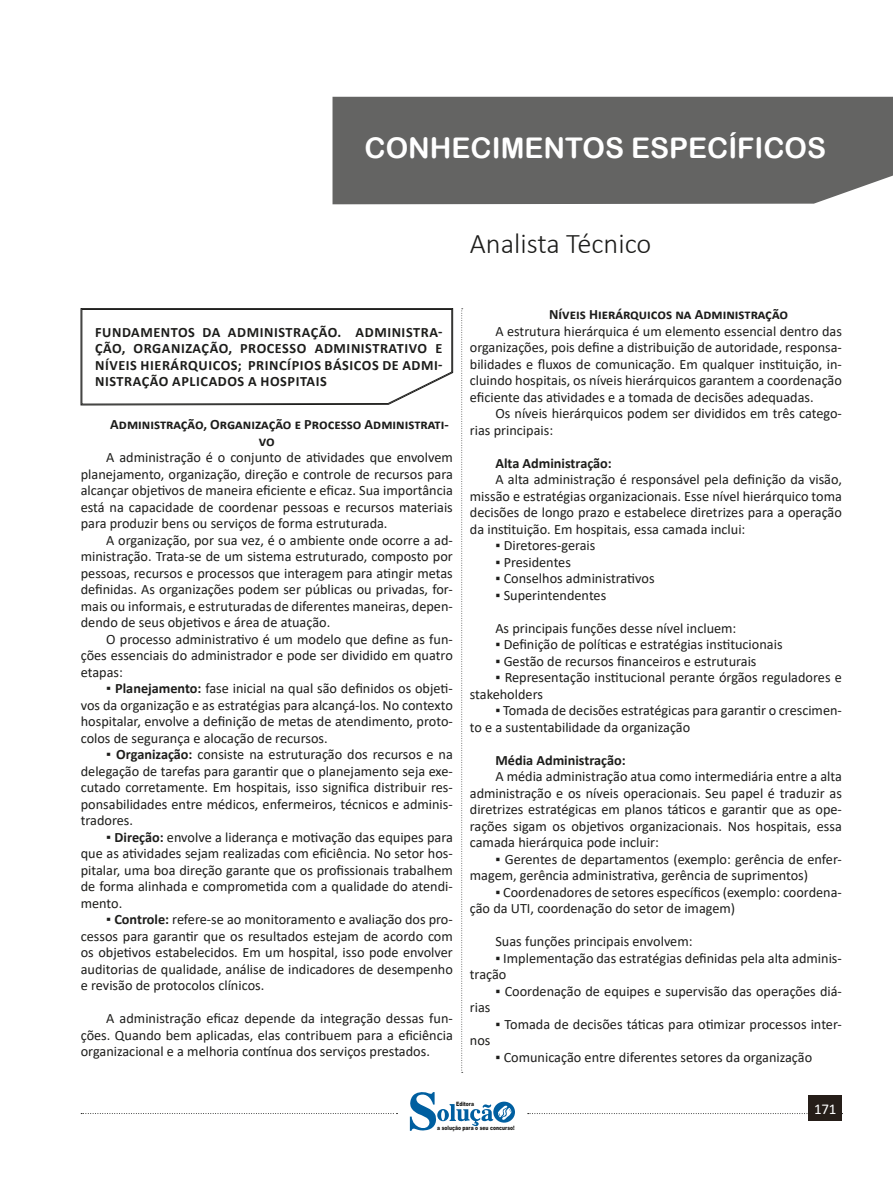
<style>
.page{position:relative;width:893px;height:1191px;background:#fff}
.page>*{position:absolute;margin:0;border:0;box-sizing:border-box;transform-origin:0 0}
.TÍTULO_DE_MATÉRIA{font:28.5px "Arial Rounded MT Bold";color:#fff}
.t1{font:300 28.5px "Calibri";color:#1d1d1b}
.t2{font:15px "Calibri";color:#fff}
.t3{font:14.25px/16.5px "Calibri";color:#1d1d1b;text-align:justify}
.CAIXINHAS{font:700 14.25px/16.5px "Calibri";letter-spacing:.04em;color:#1d1d1b;text-align:justify}
.TITULO_DE_LEI{font:700 14.25px/16.5px "Calibri";color:#1d1d1b}
.TOPICOS{font:700 14.25px "Calibri";color:#1d1d1b}
.t4{font:900 6px "Arial";color:#1d1d1b;scale:.76 1}
.s1{font-weight:700}
</style>
<div class="page">
<svg style="left:461px;top:308px;width:2px;height:765px"></svg>
<svg style="left:81px;top:1113px;width:316px;height:1px"></svg>
<svg style="left:528px;top:1113px;width:315px;height:1px"></svg>
<div style="left:809px;top:1095px;width:33px;height:26px;background:#261e19"></div>
<svg style="left:410px;top:1092px;width:105px;height:39px"></svg>
<div style="left:332px;top:97px;width:561px;height:107px;background:#646463"></div>
<svg style="left:81px;top:308px;width:372px;height:97px"></svg>
<p class="TÍTULO_DE_MATÉRIA" style="left:365px;top:131px;width:463px">CONHECIMENTOS ESPECÍFICOS</p>
<h1 class="t1" style="left:470px;top:226px;width:183px">Analista Técnico</h1>
<p class="CAIXINHAS" style="left:95px;top:324px;width:349px">FUNDAMENTOS DA ADMINISTRAÇÃO. ADMINISTRA-ÇÃO, ORGANIZAÇÃO, PROCESSO ADMINISTRATIVO E NÍVEIS HIERÁRQUICOS; PRINCÍPIOS BÁSICOS DE ADMI-NISTRAÇÃO APLICADOS A HOSPITAIS</p>
<p class="TITULO_DE_LEI" style="left:259px;top:416px;width:191px;text-indent:-149px">Administração, Organização e Processo Administrati&shy;vo</p>
<p class="t3" style="left:81px;top:449px;width:374px;text-indent:26px">A administração é o conjunto de atividades que envolvem planejamento, organização, direção e controle de recursos para alcançar objetivos de maneira eficiente e eficaz. Sua importância está na capacidade de coordenar pessoas e recursos materiais para produzir bens ou serviços de forma estruturada.</p>
<p class="t3" style="left:81px;top:531px;width:374px;text-indent:26px">A organização, por sua vez, é o ambiente onde ocorre a ad&shy;ministração. Trata-se de um sistema estruturado, composto por pessoas, recursos e processos que interagem para atingir metas definidas. As organizações podem ser públicas ou privadas, for&shy;mais ou informais, e estruturadas de diferentes maneiras, depen&shy;dendo de seus objetivos e área de atuação.</p>
<p class="t3" style="left:81px;top:630px;width:374px;text-indent:26px">O processo administrativo é um modelo que define as fun&shy;ções essenciais do administrador e pode ser dividido em quatro etapas:</p>
<p class="t3" style="left:81px;top:680px;width:374px;text-indent:26px"><span class="s1">▪ Planejamento:</span> fase inicial na qual são definidos os objeti&shy;vos da organização e as estratégias para alcançá-los. No contexto hospitalar, envolve a definição de metas de atendimento, proto&shy;colos de segurança e alocação de recursos.</p>
<p class="t3" style="left:81px;top:746px;width:374px;text-indent:26px"><span class="s1">▪ Organização:</span> consiste na estruturação dos recursos e na delegação de tarefas para garantir que o planejamento seja exe&shy;cutado corretamente. Em hospitais, isso significa distribuir res&shy;ponsabilidades entre médicos, enfermeiros, técnicos e adminis&shy;tradores.</p>
<p class="t3" style="left:81px;top:828px;width:374px;text-indent:26px"><span class="s1">▪ Direção:</span> envolve a liderança e motivação das equipes para que as atividades sejam realizadas com eficiência. No setor hos&shy;pitalar, uma boa direção garante que os profissionais trabalhem de forma alinhada e comprometida com a qualidade do atendi&shy;mento.</p>
<p class="t3" style="left:81px;top:911px;width:374px;text-indent:26px"><span class="s1">▪ Controle:</span> refere-se ao monitoramento e avaliação dos pro&shy;cessos para garantir que os resultados estejam de acordo com os objetivos estabelecidos. Em um hospital, isso pode envolver auditorias de qualidade, análise de indicadores de desempenho e revisão de protocolos clínicos.</p>
<p class="t3" style="left:81px;top:1010px;width:374px;text-indent:26px">A administração eficaz depende da integração dessas fun&shy;ções. Quando bem aplicadas, elas contribuem para a eficiência organizacional e a melhoria contínua dos serviços prestados.</p>
<p class="TITULO_DE_LEI" style="left:549px;top:306px;width:240px">Níveis Hierárquicos na Administração</p>
<p class="t3" style="left:470px;top:322px;width:374px;text-indent:26px">A estrutura hierárquica é um elemento essencial dentro das organizações, pois define a distribuição de autoridade, responsa&shy;bilidades e fluxos de comunicação. Em qualquer instituição, in&shy;cluindo hospitais, os níveis hierárquicos garantem a coordenação eficiente das atividades e a tomada de decisões adequadas.</p>
<p class="t3" style="left:470px;top:405px;width:374px;text-indent:26px">Os níveis hierárquicos podem ser divididos em três catego&shy;rias principais:</p>
<p class="TOPICOS" style="left:495px;top:453px;width:118px">Alta Administração:</p>
<p class="t3" style="left:470px;top:471px;width:374px;text-indent:26px">A alta administração é responsável pela definição da visão, missão e estratégias organizacionais. Esse nível hierárquico toma decisões de longo prazo e estabelece diretrizes para a operação da instituição. Em hospitais, essa camada inclui:</p>
<p class="t3" style="left:495px;top:537px;width:102px">▪ Diretores-gerais</p>
<p class="t3" style="left:495px;top:553px;width:77px">▪ Presidentes</p>
<p class="t3" style="left:495px;top:570px;width:161px">▪ Conselhos administrativos</p>
<p class="t3" style="left:495px;top:586px;width:112px">▪ Superintendentes</p>
<p class="t3" style="left:495px;top:619px;width:243px">As principais funções desse nível incluem:</p>
<p class="t3" style="left:495px;top:636px;width:289px">▪ Definição de políticas e estratégias institucionais</p>
<p class="t3" style="left:495px;top:652px;width:263px">▪ Gestão de recursos financeiros e estruturais</p>
<p class="t3" style="left:470px;top:669px;width:374px;text-indent:26px">▪ Representação institucional perante órgãos reguladores e stakeholders</p>
<p class="t3" style="left:470px;top:702px;width:374px;text-indent:26px">▪ Tomada de decisões estratégicas para garantir o crescimen&shy;to e a sustentabilidade da organização</p>
<p class="TOPICOS" style="left:495px;top:750px;width:132px">Média Administração:</p>
<p class="t3" style="left:470px;top:768px;width:374px;text-indent:26px">A média administração atua como intermediária entre a alta administração e os níveis operacionais. Seu papel é traduzir as diretrizes estratégicas em planos táticos e garantir que as ope&shy;rações sigam os objetivos organizacionais. Nos hospitais, essa camada hierárquica pode incluir:</p>
<p class="t3" style="left:470px;top:850px;width:374px;text-indent:26px">▪ Gerentes de departamentos (exemplo: gerência de enfer&shy;magem, gerência administrativa, gerência de suprimentos)</p>
<p class="t3" style="left:470px;top:883px;width:374px;text-indent:26px">▪ Coordenadores de setores específicos (exemplo: coordena&shy;ção da UTI, coordenação do setor de imagem)</p>
<p class="t3" style="left:495px;top:933px;width:199px">Suas funções principais envolvem:</p>
<p class="t3" style="left:470px;top:949px;width:374px;text-indent:26px">▪ Implementação das estratégias definidas pela alta adminis&shy;tração</p>
<p class="t3" style="left:495px;top:982px;width:348px">▪ Coordenação de equipes e supervisão das operações diá-</p>
<p class="t3" style="left:470px;top:999px;width:22px">rias</p>
<p class="t3" style="left:495px;top:1015px;width:348px">▪ Tomada de decisões táticas para otimizar processos inter-</p>
<p class="t3" style="left:470px;top:1032px;width:22px">nos</p>
<p class="t3" style="left:495px;top:1048px;width:318px">▪ Comunicação entre diferentes setores da organização</p>
<p class="t4" style="left:456px;top:1099px;width:25px">Editora</p>
<p class="t4" style="left:437px;top:1123px;width:103px">a solução para o seu concurso!</p>
<p class="t2" style="left:814px;top:1098px;width:24px">171</p>
</div>
